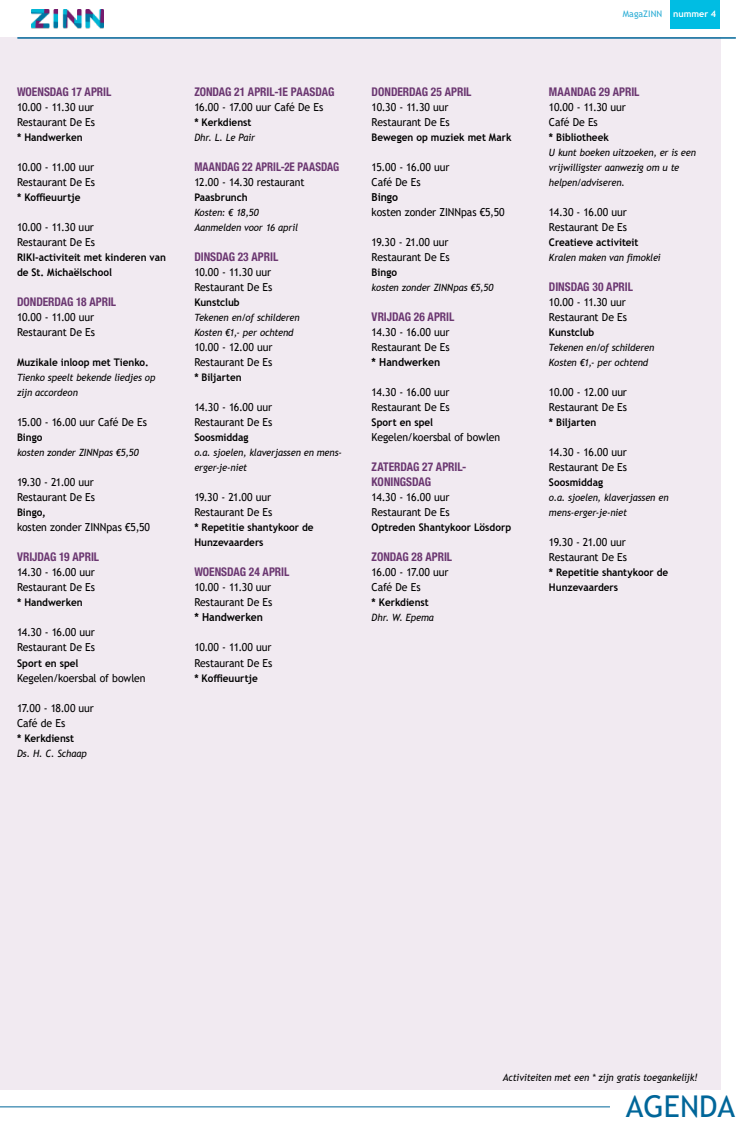
<style>
.page{position:relative;width:749px;height:1129px;background:#fff}
.page>*{position:absolute;margin:0;border:0;box-sizing:border-box;transform-origin:0 0}
.t1{font:30px "Trebuchet MS";color:#069}
.t2{font:700 condensed 12px/15px "Helvetica Neue LT Std";letter-spacing:-.005em;color:#6b3771;scale:.95 1}
.t3{font:700 condensed 12px "Helvetica Neue LT Std";letter-spacing:-.005em;color:#6b3771;scale:.91 1}
.t4{font:11px/15px "Trebuchet MS";letter-spacing:-.01em;color:#000;scale:.95 1}
.t5{font:700 11px "Trebuchet MS";letter-spacing:-.005em;color:#000;scale:.95 1}
.t6{font:700 10.5px/15px "Trebuchet MS";color:#000;scale:.95 1}
.t7{font:italic 10px/15px "Trebuchet MS";letter-spacing:-.015em;color:#000;scale:.95 1}
.t8{font:italic 10px "Trebuchet MS";letter-spacing:.005em;color:#000;scale:.95 1}
.t9{font:9px "Trebuchet MS";color:#2cadd5}
.s1{font-weight:700;color:#fff}
</style>
<div class="page">
<div style="left:0;top:37px;width:720px;height:1052px;background:#f1eaf1"></div>
<div style="left:669px;top:0;width:50px;height:28px;background:#00bde3"></div>
<img style="left:32px;top:10px;width:71px;height:19px">
<hr style="left:0;top:1106px;width:609px;height:1px;background:#069">
<hr style="left:17px;top:37px;width:718px;height:1px;background:#069">
<p class="t2" style="left:17px;top:84px;width:101px">WOENSDAG 17 APRIL</p>
<p class="t4" style="left:17px;top:100px;width:84px">10.00 - 11.30 uur<br>Restaurant De Es</p>
<p class="t6" style="left:17px;top:130px;width:71px">* Handwerken</p>
<p class="t4" style="left:17px;top:160px;width:84px">10.00 - 11.00 uur<br>Restaurant De Es</p>
<p class="t6" style="left:17px;top:190px;width:68px">* Koffieuurtje</p>
<p class="t4" style="left:17px;top:220px;width:84px">10.00 - 11.30 uur<br>Restaurant De Es</p>
<p class="t6" style="left:17px;top:250px;width:158px">RIKI-activiteit met kinderen van de St. Michaëlschool</p>
<p class="t2" style="left:17px;top:294px;width:106px">DONDERDAG 18 APRIL</p>
<p class="t4" style="left:17px;top:310px;width:84px">10.00 - 11.00 uur<br>Restaurant De Es</p>
<p class="t6" style="left:17px;top:355px;width:140px">Muzikale inloop met Tienko.</p>
<p class="t7" style="left:17px;top:370px;width:147px">Tienko speelt bekende liedjes op zijn accordeon</p>
<p class="t4" style="left:17px;top:415px;width:138px">15.00 - 16.00 uur Café De Es</p>
<p class="t6" style="left:17px;top:430px;width:28px">Bingo</p>
<p class="t7" style="left:17px;top:445px;width:130px">kosten zonder ZINNpas €5,50</p>
<p class="t4" style="left:17px;top:475px;width:84px">19.30 - 21.00 uur<br>Restaurant De Es</p>
<p class="t6" style="left:17px;top:505px;width:32px">Bingo,</p>
<p class="t4" style="left:17px;top:520px;width:142px">kosten zonder ZINNpas €5,50</p>
<p class="t2" style="left:17px;top:549px;width:88px">VRIJDAG 19 APRIL</p>
<p class="t4" style="left:17px;top:565px;width:84px">14.30 - 16.00 uur<br>Restaurant De Es</p>
<p class="t6" style="left:17px;top:595px;width:71px">* Handwerken</p>
<p class="t4" style="left:17px;top:625px;width:84px">14.30 - 16.00 uur<br>Restaurant De Es</p>
<p class="t6" style="left:17px;top:655px;width:66px">Sport en spel</p>
<p class="t4" style="left:17px;top:670px;width:137px">Kegelen/koersbal of bowlen</p>
<p class="t4" style="left:17px;top:700px;width:82px">17.00 - 18.00 uur<br>Café de Es</p>
<p class="t6" style="left:17px;top:730px;width:62px">* Kerkdienst</p>
<p class="t8" style="left:17px;top:746px;width:75px">Ds. H. C. Schaap</p>
<p class="t2" style="left:194px;top:84px;width:149px">ZONDAG 21 APRIL-1E PAASDAG</p>
<p class="t4" style="left:194px;top:100px;width:137px">16.00 - 17.00 uur Café De Es</p>
<p class="t6" style="left:194px;top:115px;width:62px">* Kerkdienst</p>
<p class="t7" style="left:194px;top:130px;width:66px">Dhr. L. Le Pair</p>
<p class="t3" style="left:194px;top:159px;width:161px">MAANDAG 22 APRIL-2E PAASDAG</p>
<p class="t4" style="left:194px;top:175px;width:117px">12.00 - 14.30 restaurant</p>
<p class="t6" style="left:194px;top:190px;width:58px">Paasbrunch</p>
<p class="t7" style="left:194px;top:205px;width:111px">Kosten: € 18,50<br>Aanmelden voor 16 april</p>
<p class="t2" style="left:194px;top:249px;width:90px">DINSDAG 23 APRIL</p>
<p class="t4" style="left:194px;top:265px;width:84px">10.00 - 11.30 uur<br>Restaurant De Es</p>
<p class="t6" style="left:194px;top:295px;width:49px">Kunstclub</p>
<p class="t7" style="left:194px;top:310px;width:112px">Tekenen en/of schilderen<br>Kosten €1,- per ochtend</p>
<p class="t4" style="left:194px;top:340px;width:84px">10.00 - 12.00 uur<br>Restaurant De Es</p>
<p class="t6" style="left:194px;top:370px;width:51px">* Biljarten</p>
<p class="t4" style="left:194px;top:400px;width:84px">14.30 - 16.00 uur<br>Restaurant De Es</p>
<p class="t6" style="left:194px;top:430px;width:58px">Soosmiddag</p>
<p class="t7" style="left:194px;top:445px;width:157px">o.a. sjoelen, klaverjassen en mens&shy;erger-je-niet</p>
<p class="t4" style="left:194px;top:490px;width:84px">19.30 - 21.00 uur<br>Restaurant De Es</p>
<p class="t6" style="left:194px;top:520px;width:127px">* Repetitie shantykoor de<br>Hunzevaarders</p>
<p class="t2" style="left:194px;top:564px;width:102px">WOENSDAG 24 APRIL</p>
<p class="t4" style="left:194px;top:580px;width:84px">10.00 - 11.30 uur<br>Restaurant De Es</p>
<p class="t5" style="left:194px;top:610px;width:74px">* Handwerken</p>
<p class="t4" style="left:194px;top:640px;width:84px">10.00 - 11.00 uur<br>Restaurant De Es</p>
<p class="t6" style="left:194px;top:670px;width:68px">* Koffieuurtje</p>
<p class="t2" style="left:371px;top:84px;width:107px">DONDERDAG 25 APRIL</p>
<p class="t4" style="left:371px;top:100px;width:84px">10.30 - 11.30 uur<br>Restaurant De Es</p>
<p class="t6" style="left:371px;top:130px;width:149px">Bewegen op muziek met Mark</p>
<p class="t4" style="left:371px;top:160px;width:83px">15.00 - 16.00 uur<br>Café De Es</p>
<p class="t5" style="left:371px;top:190px;width:29px">Bingo</p>
<p class="t4" style="left:371px;top:205px;width:142px">kosten zonder ZINNpas €5,50</p>
<p class="t4" style="left:371px;top:235px;width:84px">19.30 - 21.00 uur<br>Restaurant De Es</p>
<p class="t6" style="left:371px;top:265px;width:28px">Bingo</p>
<p class="t7" style="left:371px;top:280px;width:130px">kosten zonder ZINNpas €5,50</p>
<p class="t2" style="left:371px;top:309px;width:89px">VRIJDAG 26 APRIL</p>
<p class="t4" style="left:371px;top:325px;width:84px">14.30 - 16.00 uur<br>Restaurant De Es</p>
<p class="t5" style="left:371px;top:355px;width:74px">* Handwerken</p>
<p class="t4" style="left:371px;top:385px;width:84px">14.30 - 16.00 uur<br>Restaurant De Es</p>
<p class="t6" style="left:371px;top:415px;width:66px">Sport en spel</p>
<p class="t4" style="left:371px;top:430px;width:137px">Kegelen/koersbal of bowlen</p>
<p class="t2" style="left:371px;top:459px;width:101px">ZATERDAG 27 APRIL-<br>KONINGSDAG</p>
<p class="t4" style="left:371px;top:490px;width:84px">14.30 - 16.00 uur<br>Restaurant De Es</p>
<p class="t6" style="left:371px;top:520px;width:148px">Optreden Shantykoor Lösdorp</p>
<p class="t2" style="left:371px;top:549px;width:86px">ZONDAG 28 APRIL</p>
<p class="t4" style="left:371px;top:565px;width:82px">16.00 - 17.00 uur<br>Café De Es</p>
<p class="t6" style="left:371px;top:595px;width:62px">* Kerkdienst</p>
<p class="t7" style="left:371px;top:610px;width:67px">Dhr. W. Epema</p>
<p class="t9" style="left:622px;top:9px;width:95px">MagaZINN <span class="s1">nummer 4</span></p>
<p class="t2" style="left:549px;top:84px;width:97px">MAANDAG 29 APRIL</p>
<p class="t4" style="left:549px;top:100px;width:82px">10.00 - 11.30 uur<br>Café De Es</p>
<p class="t6" style="left:549px;top:130px;width:65px">* Bibliotheek</p>
<p class="t7" style="left:549px;top:145px;width:156px">U kunt boeken uitzoeken, er is een vrijwilligster aanwezig om u te helpen/adviseren.</p>
<p class="t4" style="left:549px;top:205px;width:84px">14.30 - 16.00 uur<br>Restaurant De Es</p>
<p class="t6" style="left:549px;top:235px;width:96px">Creatieve activiteit</p>
<p class="t7" style="left:549px;top:250px;width:119px">Kralen maken van fimoklei</p>
<p class="t2" style="left:549px;top:279px;width:90px">DINSDAG 30 APRIL</p>
<p class="t4" style="left:549px;top:295px;width:84px">10.00 - 11.30 uur<br>Restaurant De Es</p>
<p class="t6" style="left:549px;top:325px;width:49px">Kunstclub</p>
<p class="t7" style="left:549px;top:340px;width:112px">Tekenen en/of schilderen<br>Kosten €1,- per ochtend</p>
<p class="t4" style="left:549px;top:385px;width:84px">10.00 - 12.00 uur<br>Restaurant De Es</p>
<p class="t6" style="left:549px;top:415px;width:51px">* Biljarten</p>
<p class="t4" style="left:549px;top:445px;width:84px">14.30 - 16.00 uur<br>Restaurant De Es</p>
<p class="t6" style="left:549px;top:475px;width:58px">Soosmiddag</p>
<p class="t7" style="left:549px;top:490px;width:127px">o.a. sjoelen, klaverjassen en mens-erger-je-niet</p>
<p class="t4" style="left:549px;top:535px;width:84px">19.30 - 21.00 uur<br>Restaurant De Es</p>
<p class="t6" style="left:549px;top:565px;width:127px">* Repetitie shantykoor de<br>Hunzevaarders</p>
<p class="t7" style="left:502px;top:1069px;width:207px">Activiteiten met een * zijn gratis toegankelijk!</p>
<h1 class="t1" style="left:625px;top:1087px;width:111px">AGENDA</h1>
</div>
